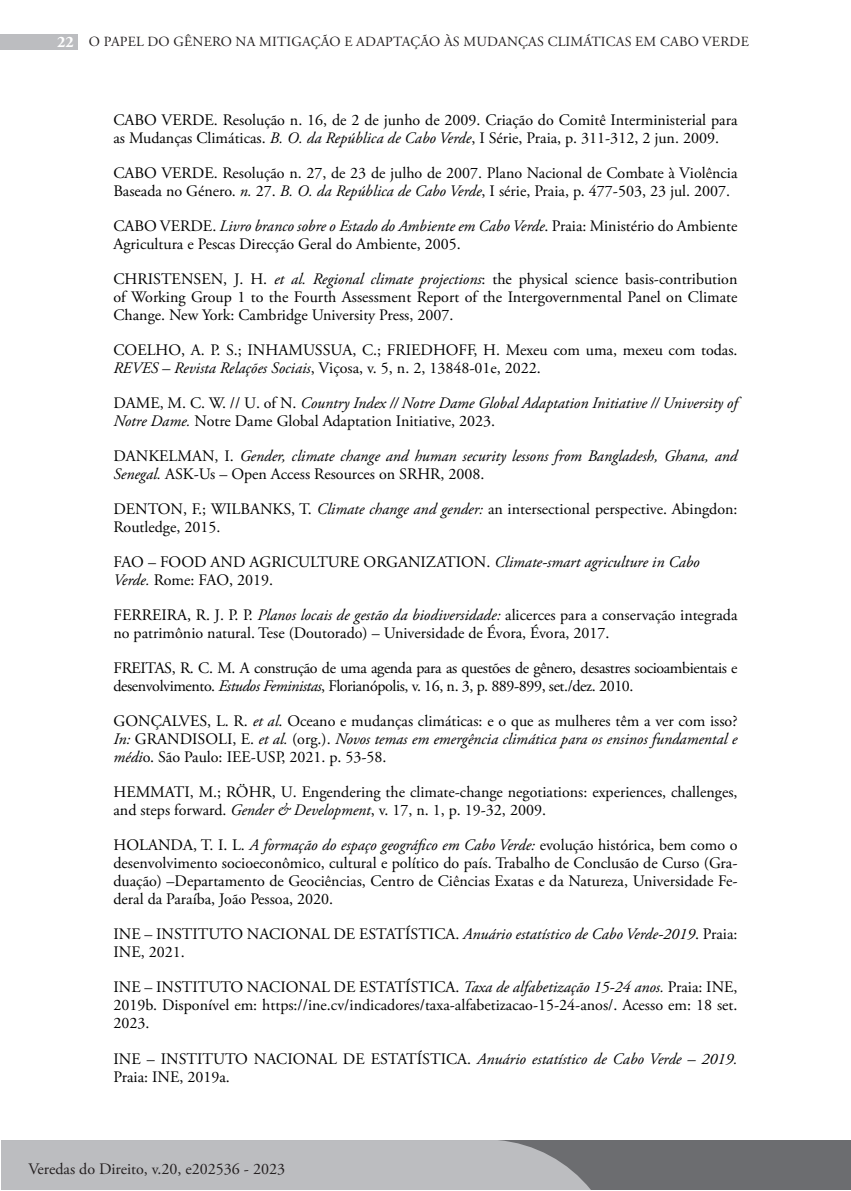
<style>
.page{position:relative;width:851px;height:1191px;background:#fff}
.page>*{position:absolute;margin:0;border:0;box-sizing:border-box;transform-origin:0 0}
.t1{font:16px/18px "Adobe Garamond Pro";color:#000001}
.t2{font:italic 16px/18px "Adobe Garamond Pro";color:#000001}
.t3{font:16px/18px "Adobe Garamond Pro";letter-spacing:-.025em;color:#000001}
.t4{font:16px "Adobe Garamond Pro";color:#231f20}
.t5{font:14px "Adobe Garamond Pro";letter-spacing:.015em;color:#231f20}
.s1{font-weight:700;font-size:16px;color:#fff}
.s2{font-style:italic}
.s3{font-style:normal}
</style>
<div class="page">
<div style="left:1px;top:1140px;width:849px;height:50px;background:#6c6d70"></div>
<div style="left:0;top:34px;width:77px;height:16px;background:#bcbdc0"></div>
<div style="left:1px;top:1140px;width:590px;height:50px;background:#bcbdc0"></div>
<p class="t5" style="left:57px;top:34px;width:693px"><span class="s1">22</span> O PAPEL DO GÊNERO NA MITIGAÇÃO E ADAPTAÇÃO ÀS MUDANÇAS CLIMÁTICAS EM CABO VERDE</p>
<p class="t1" style="left:113px;top:111px;width:625px">CABO VERDE. Resolução n. 16, de 2 de junho de 2009. Criação do Comitê Interministerial para as Mudanças Climáticas. <span class="s2">B. O. da República de Cabo Verde</span>, I Série, Praia, p. 311-312, 2 jun. 2009.</p>
<p class="t1" style="left:113px;top:164px;width:625px">CABO VERDE. Resolução n. 27, de 23 de julho de 2007. Plano Nacional de Combate à Violência<br>Baseada no Género. <span class="s2">n.</span> 27. <span class="s2">B. O. da República de Cabo Verde</span>, I série, Praia, p. 477-503, 23 jul. 2007.</p>
<p class="t1" style="left:113px;top:217px;width:625px">CABO VERDE. <span class="s2">Livro branco sobre o Estado do Ambiente em Cabo Verde</span>. Praia: Ministério do Ambiente<br>Agricultura e Pescas Direcção Geral do Ambiente, 2005.</p>
<p class="t1" style="left:113px;top:271px;width:625px;text-align:justify">CHRISTENSEN, J. H. <span class="s2">et al. Regional climate projections</span>: the physical science basis-contribution of Working Group 1 to the Fourth Assessment Report of the Intergovernmental Panel on Climate Change. New York: Cambridge University Press, 2007.</p>
<p class="t1" style="left:113px;top:342px;width:625px">COELHO, A. P. S.; INHAMUSSUA, C.; FRIEDHOFF, H. Mexeu com uma, mexeu com todas.<br><span class="s2">REVES – Revista Relações Sociais</span>, Viçosa, v. 5, n. 2, 13848-01e, 2022.</p>
<p class="t2" style="left:113px;top:394px;width:625px"><span class="s3">DAME, M. C. W. // U. of N.</span> Country Index // Notre Dame Global Adaptation Initiative // University of<br>Notre Dame. <span class="s3">Notre Dame Global Adaptation Initiative, 2023.</span></p>
<p class="t2" style="left:113px;top:447px;width:625px"><span class="s3">DANKELMAN, I.</span> Gender, climate change and human security lessons from Bangladesh, Ghana, and<br>Senegal. <span class="s3">ASK-Us – Open Access Resources on SRHR, 2008.</span></p>
<p class="t1" style="left:113px;top:501px;width:625px">DENTON, F.; WILBANKS, T. <span class="s2">Climate change and gender:</span> an intersectional perspective. Abingdon:<br>Routledge, 2015.</p>
<p class="t1" style="left:113px;top:554px;width:587px">FAO – FOOD AND AGRICULTURE ORGANIZATION. <span class="s2">Climate-smart agriculture in Cabo<br>Verde.</span> Rome: FAO, 2019.</p>
<p class="t1" style="left:113px;top:607px;width:625px">FERREIRA, R. J. P. P. <span class="s2">Planos locais de gestão da biodiversidade:</span> alicerces para a conservação integrada no patrimônio natural. Tese (Doutorado) – Universidade de Évora, Évora, 2017.</p>
<p class="t3" style="left:113px;top:660px;width:625px">FREITAS, R. C. M. A construção de uma agenda para as questões de gênero, desastres socioambientais e desenvolvimento. <span class="s2">Estudos Feministas</span>, Florianópolis, v. 16, n. 3, p. 889-899, set./dez. 2010.</p>
<p class="t1" style="left:113px;top:713px;width:625px;text-align:justify">GONÇALVES, L. R. <span class="s2">et al</span>. Oceano e mudanças climáticas: e o que as mulheres têm a ver com isso?<br><span class="s2">In:</span> GRANDISOLI, E. <span class="s2">et al.</span> (org.). <span class="s2">Novos temas em emergência climática para os ensinos fundamental e médi</span>o. São Paulo: IEE-USP, 2021. p. 53-58.</p>
<p class="t1" style="left:113px;top:784px;width:625px">HEMMATI, M.; RÖHR, U. Engendering the climate-change negotiations: experiences, challenges, and steps forward. <span class="s2">Gender &amp; Development</span>, v. 17, n. 1, p. 19-32, 2009.</p>
<p class="t1" style="left:113px;top:837px;width:625px;text-align:justify">HOLANDA, T. I. L. <span class="s2">A formação do espaço geográfico em Cabo Verde:</span> evolução histórica, bem como o desenvolvimento socioeconômico, cultural e político do país. Trabalho de Conclusão de Curso (Gra&shy;duação) –Departamento de Geociências, Centro de Ciências Exatas e da Natureza, Universidade Fe&shy;deral da Paraíba, João Pessoa, 2020.</p>
<p class="t1" style="left:113px;top:926px;width:625px">INE – INSTITUTO NACIONAL DE ESTATÍSTICA. <span class="s2">Anuário estatístico de Cabo Verde-2019</span>. Praia:<br>INE, 2021.</p>
<p class="t1" style="left:113px;top:979px;width:625px;text-align:justify">INE – INSTITUTO NACIONAL DE ESTATÍSTICA. <span class="s2">Taxa de alfabetização 15-24 anos.</span> Praia: INE, 2019b. Disponível em: https://ine.cv/indicadores/taxa-alfabetizacao-15-24-anos/. Acesso em: 18 set.<br>2023.</p>
<p class="t1" style="left:113px;top:1050px;width:625px">INE – INSTITUTO NACIONAL DE ESTATÍSTICA. <span class="s2">Anuário estatístico de Cabo Verde – 2019.<br></span>Praia: INE, 2019a.</p>
<p class="t4" style="left:28px;top:1159px;width:258px">Veredas do Direito, v.20, e202536 - 2023</p>
</div>
